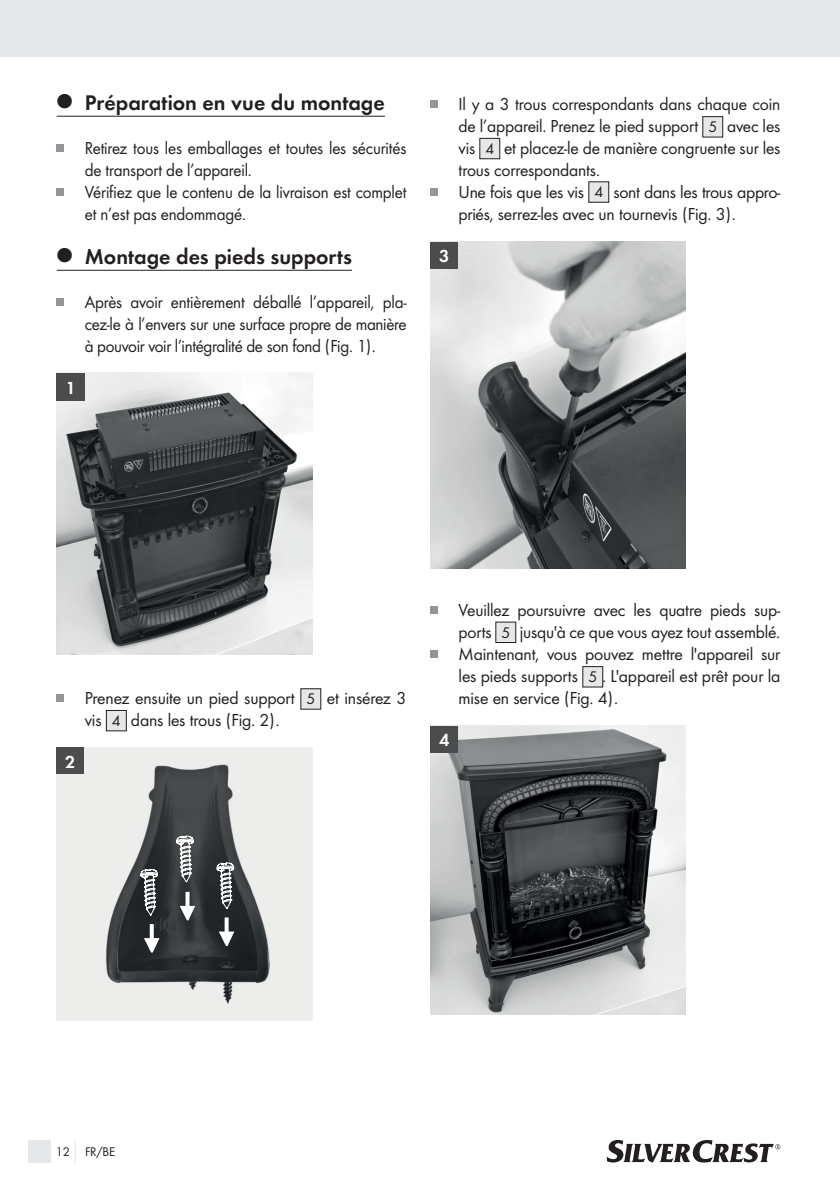
<style>
.page{position:relative;width:840px;height:1191px;background:#fff}
.page>*{position:absolute;margin:0;border:0;box-sizing:border-box;transform-origin:0 0}
.t1{font:600 22px "Futura Pro";color:#231f20}
.t2{font:18px/22px "Futura Pro";letter-spacing:-.01em;color:#231f20}
.t3{font:18px/22px "Futura Pro";letter-spacing:-.01em;color:#231f20;scale:.96 1}
.t4{font:600 18px "Futura Pro";color:#fff}
.t5{font:13px "Futura Pro";color:#231f20}
.s1{font-size:16px}
</style>
<div class="page">
<div style="left:0;top:0;width:839px;height:57px;background:#e6e7e9"></div>
<div style="left:28px;top:1140px;width:23px;height:22px;background:#e6e7e9"></div>
<svg style="left:75px;top:1140px;width:1px;height:22px"></svg>
<svg style="left:606px;top:1140px;width:174px;height:22px"></svg>
<hr style="left:57px;top:116px;width:328px;height:1px;background:#231f20">
<hr style="left:57px;top:270px;width:295px;height:1px;background:#231f20">
<div style="left:57px;top:144px;width:7px;height:7px;background:#939598"></div>
<div style="left:57px;top:188px;width:7px;height:7px;background:#939598"></div>
<div style="left:57px;top:298px;width:7px;height:7px;background:#939598"></div>
<img style="left:57px;top:373px;width:255px;height:282px">
<div style="left:57px;top:373px;width:28px;height:28px;background:#4b4c4d"></div>
<div style="left:57px;top:694px;width:7px;height:7px;background:#939598"></div>
<div style="left:301px;top:689px;width:19px;height:20px;background:#e6e7e9"></div>
<div style="left:300px;top:688px;width:21px;height:21px;border:1px solid #231f20"></div>
<div style="left:106px;top:710px;width:20px;height:21px;background:#e6e7e9"></div>
<div style="left:106px;top:710px;width:21px;height:21px;border:1px solid #231f20"></div>
<img style="left:57px;top:747px;width:255px;height:273px">
<svg style="left:139px;top:868px;width:20px;height:48px"></svg>
<svg style="left:142px;top:937px;width:19px;height:17px"></svg>
<svg style="left:150px;top:924px;width:4px;height:23px"></svg>
<svg style="left:175px;top:834px;width:19px;height:49px"></svg>
<svg style="left:215px;top:861px;width:20px;height:48px"></svg>
<svg style="left:178px;top:905px;width:19px;height:17px"></svg>
<svg style="left:185px;top:892px;width:4px;height:22px"></svg>
<svg style="left:217px;top:930px;width:19px;height:17px"></svg>
<svg style="left:224px;top:917px;width:4px;height:23px"></svg>
<div style="left:57px;top:747px;width:27px;height:27px;background:#4b4c4d"></div>
<div style="left:430px;top:100px;width:7px;height:7px;background:#939598"></div>
<div style="left:702px;top:117px;width:20px;height:20px;background:#e6e7e9"></div>
<div style="left:479px;top:138px;width:20px;height:21px;background:#e6e7e9"></div>
<div style="left:479px;top:138px;width:21px;height:21px;border:1px solid #231f20"></div>
<div style="left:430px;top:188px;width:7px;height:7px;background:#939598"></div>
<div style="left:588px;top:182px;width:20px;height:20px;background:#e6e7e9"></div>
<div style="left:588px;top:181px;width:21px;height:22px;border:1px solid #231f20"></div>
<img style="left:430px;top:242px;width:255px;height:326px">
<div style="left:430px;top:242px;width:27px;height:26px;background:#4b4c4d"></div>
<div style="left:430px;top:606px;width:7px;height:7px;background:#939598"></div>
<div style="left:495px;top:622px;width:20px;height:20px;background:#e6e7e9"></div>
<div style="left:495px;top:621px;width:21px;height:22px;border:1px solid #231f20"></div>
<div style="left:430px;top:650px;width:7px;height:7px;background:#939598"></div>
<div style="left:582px;top:666px;width:20px;height:21px;background:#e6e7e9"></div>
<div style="left:582px;top:666px;width:21px;height:21px;border:1px solid #231f20"></div>
<img style="left:430px;top:726px;width:255px;height:288px">
<div style="left:430px;top:726px;width:27px;height:27px;background:#4b4c4d"></div>
<p class="t1" style="left:57px;top:87px;width:329px">● Préparation en vue du montage</p>
<p class="t3" style="left:85px;top:136px;width:336px">Retirez tous les emballages et toutes les sécurités de transport de l’appareil.<br>Vérifiez que le contenu de la livraison est complet et n’est pas endommagé.</p>
<p class="t1" style="left:57px;top:241px;width:297px">● Montage des pieds supports</p>
<p class="t3" style="left:85px;top:290px;width:336px;text-align:justify">Après avoir entièrement déballé l’appareil, pla&shy;cez-le à l’envers sur une surface propre de manière à pouvoir voir l’intégralité de son fond (Fig. 1).</p>
<p class="t4" style="left:66px;top:374px;width:12px">1</p>
<p class="t4" style="left:439px;top:243px;width:12px">3</p>
<p class="t2" style="left:458px;top:92px;width:323px">Il y a 3 trous correspondants dans chaque coin de l’appareil. Prenez le pied support <span class="s1">5</span> avec les vis <span class="s1">4</span> et placez-le de manière congruente sur les trous correspondants.<br>Une fois que les vis <span class="s1">4</span> sont dans les trous appro&shy;priés, serrez-les avec un tournevis (Fig. 3).</p>
<p class="t4" style="left:65px;top:748px;width:12px">2</p>
<p class="t2" style="left:85px;top:686px;width:323px">Prenez ensuite un pied support <span class="s1">5</span> et insérez 3 vis <span class="s1">4</span> dans les trous (Fig. 2).</p>
<p class="t2" style="left:458px;top:598px;width:323px;text-align:justify">Veuillez poursuivre avec les quatre pieds sup&shy;ports <span class="s1">5</span> jusqu'à ce que vous ayez tout assemblé.<br>Maintenant, vous pouvez mettre l'appareil sur les pieds supports <span class="s1">5</span> . L'appareil est prêt pour la mise en service (Fig. 4).</p>
<p class="t4" style="left:439px;top:727px;width:12px">4</p>
<p class="t5" style="left:56px;top:1142px;width:61px">12 FR/BE</p>
</div>
